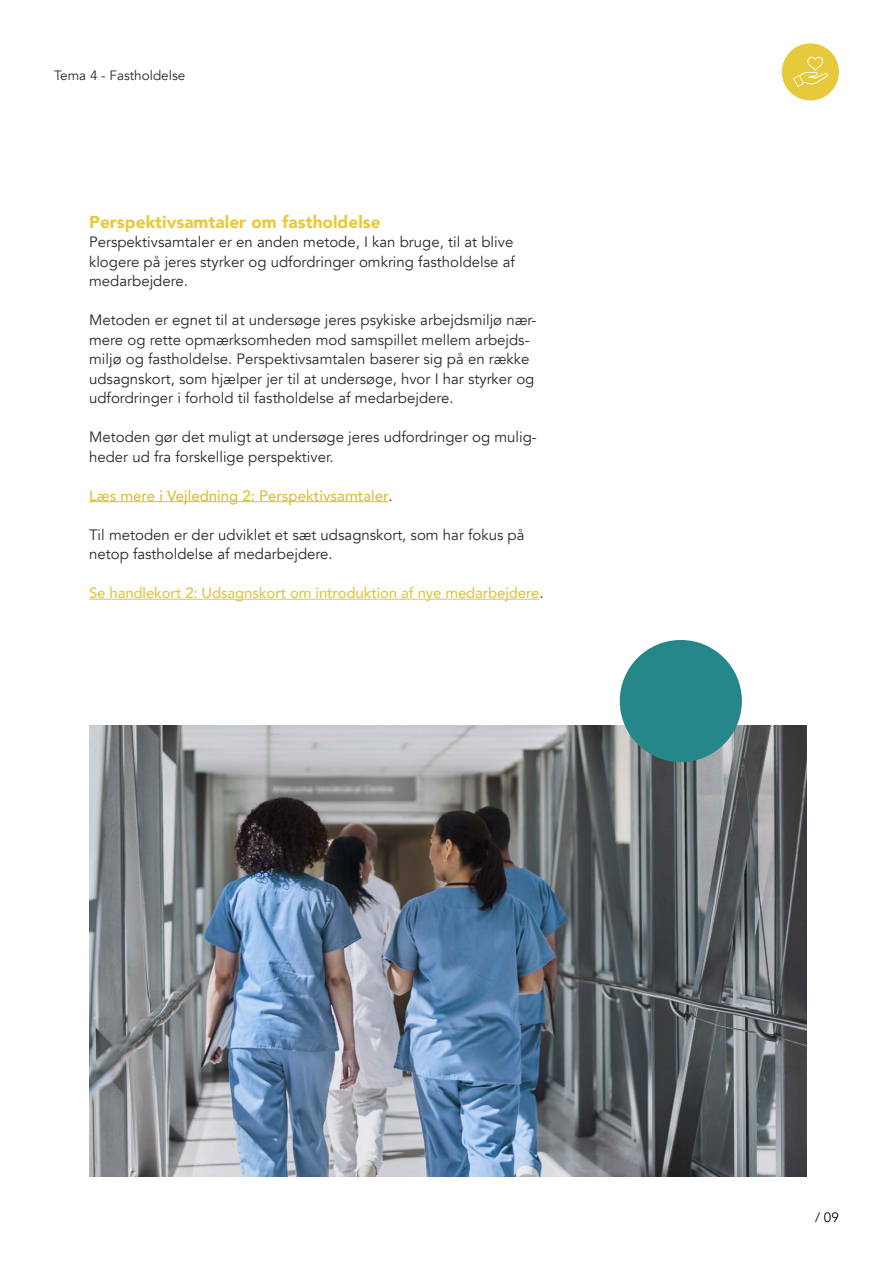
<style>
.page{position:relative;width:893px;height:1263px;background:#fff}
.page>*{position:absolute;margin:0;border:0;box-sizing:border-box;transform-origin:0 0}
.t1{font:900 17.25px "Avenir";color:#e7ca3b}
.t2{font:15px/19.5px "Avenir";color:#292929}
.t3{font:500 15px "Avenir";letter-spacing:-.01em;color:#dec64e}
.t4{font:500 15px "Avenir";color:#dac038}
.t5{font:13.5px "Avenir";color:#292929}
.t6{font:13.5px "Avenir";color:#000}
.s1{font-weight:400;color:#292929}
</style>
<div class="page">
<hr style="left:89px;top:501px;width:300px;height:1px;background:#dac038">
<hr style="left:89px;top:599px;width:450px;height:1px;background:#dec64e">
<img style="left:89px;top:726px;width:717px;height:450px">
<div style="left:620px;top:640px;width:122px;height:122px;background:#25878a;border-radius:50%"></div>
<div style="left:782px;top:43px;width:57px;height:57px;background:#e7ca3b;border-radius:50%"></div>
<svg style="left:793px;top:57px;width:35px;height:30px"></svg>
<p class="t5" style="left:54px;top:68px;width:133px">Tema 4 - Fastholdelse</p>
<p class="t1" style="left:89px;top:207px;width:293px">Perspektivsamtaler om fastholdelse</p>
<p class="t2" style="left:89px;top:232px;width:427px;text-align:justify">Perspektivsamtaler er en anden metode, I kan bruge, til at blive klogere på jeres styrker og udfordringer omkring fastholdelse af medarbejdere.</p>
<p class="t2" style="left:89px;top:310px;width:449px">Metoden er egnet til at undersøge jeres psykiske arbejdsmiljø nær&shy;mere og rette opmærksomheden mod samspillet mellem arbejds&shy;miljø og fastholdelse. Perspektivsamtalen baserer sig på en række udsagnskort, som hjælper jer til at undersøge, hvor I har styrker og udfordringer i forhold til fastholdelse af medarbejdere.</p>
<p class="t2" style="left:89px;top:427px;width:449px">Metoden gør det muligt at undersøge jeres udfordringer og mulig&shy;heder ud fra forskellige perspektiver.</p>
<p class="t4" style="left:89px;top:482px;width:305px">Læs mere i Vejledning 2: Perspektivsamtaler<span class="s1">.</span></p>
<p class="t2" style="left:89px;top:525px;width:437px">Til metoden er der udviklet et sæt udsagnskort, som har fokus på netop fastholdelse af medarbejdere.</p>
<p class="t3" style="left:89px;top:580px;width:456px">Se handlekort 2: Udsagnskort om introduktion af nye medarbejdere<span class="s1">.</span></p>
<p class="t6" style="left:815px;top:1210px;width:25px">/ 09</p>
</div>
